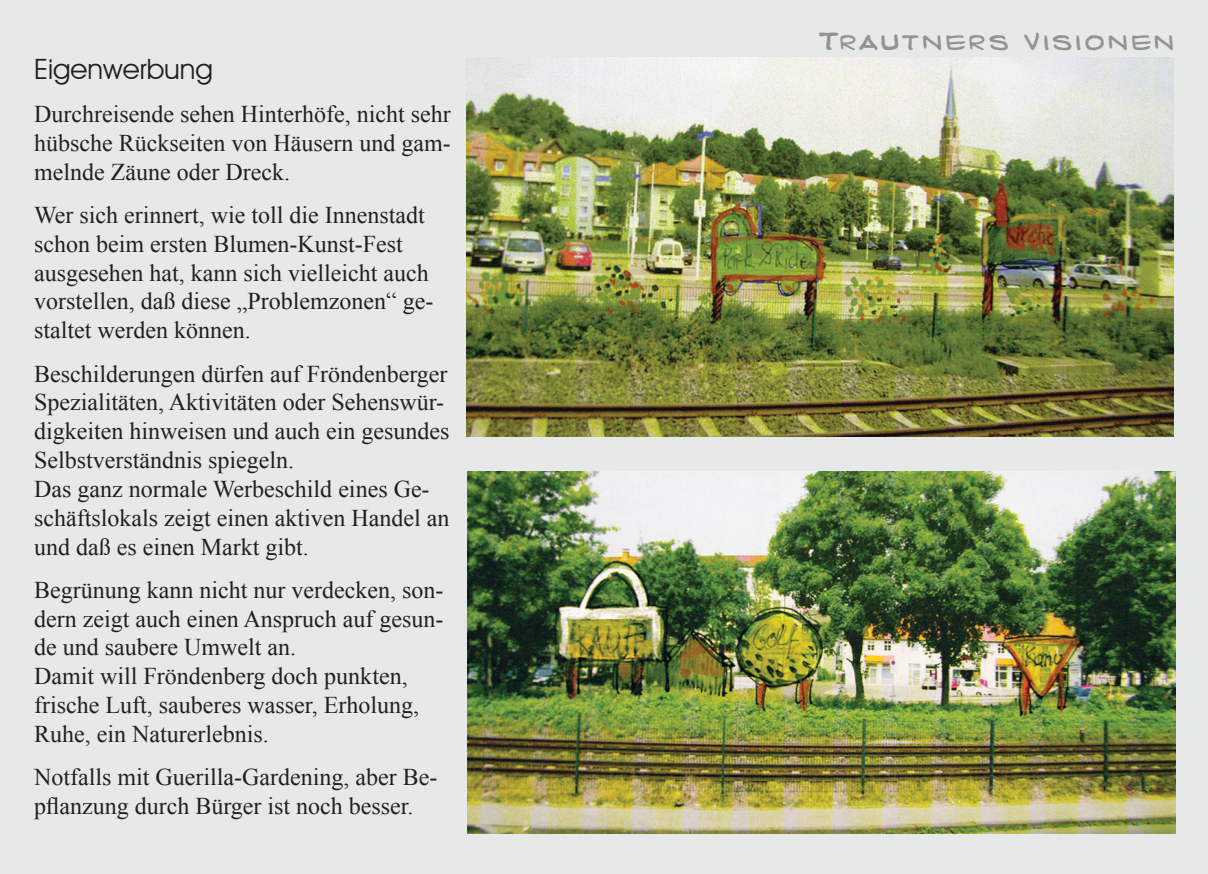
<style>
.page{position:relative;width:1208px;height:874px;background:#fff}
.page>*{position:absolute;margin:0;border:0;box-sizing:border-box;transform-origin:0 0}
.t1{font:28px "Avant Garde IT Cby BT";color:#231f20}
.t2{font:24px/28.8px "Times New Roman";color:#231f20}
.t3{font:20px "Carl Barks Script";letter-spacing:.16em;color:#919396}
</style>
<div class="page">
<div style="left:0;top:0;width:1208px;height:873px;background:#e7e8e8"></div>
<img style="left:468px;top:471px;width:707px;height:362px">
<img style="left:466px;top:57px;width:708px;height:380px">
<p class="t1" style="left:34px;top:52px;width:181px">Eigenwerbung</p>
<p class="t2" style="left:34px;top:99px;width:418px;text-align:justify">Durchreisende sehen Hinterhöfe, nicht sehr hübsche Rückseiten von Häusern und gam&shy;melnde Zäune oder Dreck.</p>
<p class="t2" style="left:34px;top:200px;width:401px">Wer sich erinnert, wie toll die Innenstadt schon beim ersten Blumen-Kunst-Fest ausgesehen hat, kann sich vielleicht auch vorstellen, daß diese „Problemzonen“ ge&shy;staltet werden können.</p>
<p class="t2" style="left:34px;top:358px;width:417px">Beschilderungen dürfen auf Fröndenberger Spezialitäten, Aktivitäten oder Sehenswür&shy;digkeiten hinweisen und auch ein gesundes Selbstverständnis spiegeln.<br>Das ganz normale Werbeschild eines Ge&shy;schäftslokals zeigt einen aktiven Handel an und daß es einen Markt gibt.</p>
<p class="t2" style="left:34px;top:574px;width:411px">Begrünung kann nicht nur verdecken, son&shy;dern zeigt auch einen Anspruch auf gesun&shy;de und saubere Umwelt an.<br>Damit will Fröndenberg doch punkten, frische Luft, sauberes wasser, Erholung, Ruhe, ein Naturerlebnis.</p>
<p class="t2" style="left:34px;top:762px;width:405px">Notfalls mit Guerilla-Gardening, aber Be&shy;pflanzung durch Bürger ist noch besser.</p>
<p class="t3" style="left:818px;top:31px;width:357px">Trautners Visionen</p>
</div>
